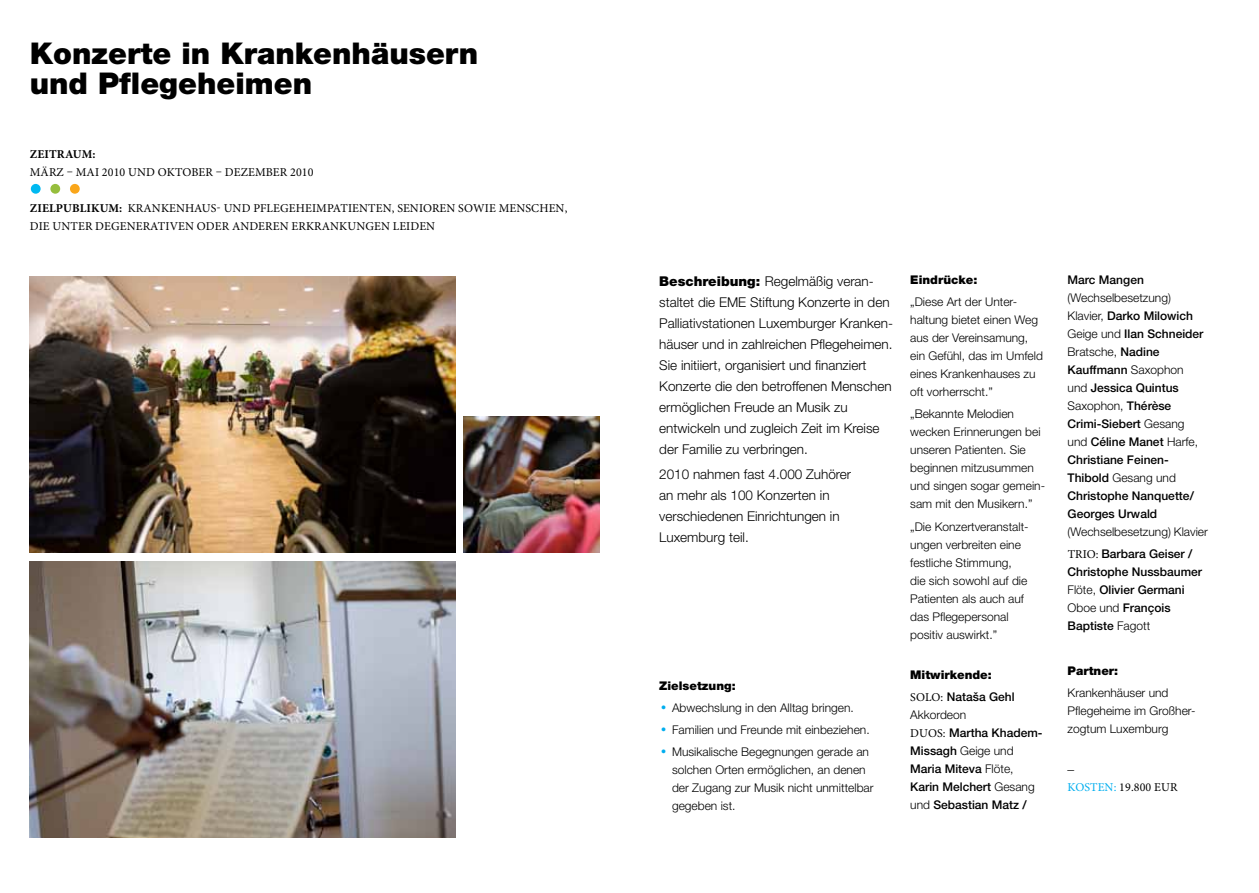
<style>
.page{position:relative;width:1259px;height:893px;background:#fff}
.page>*{position:absolute;margin:0;border:0;box-sizing:border-box;transform-origin:0 0}
.t1{font:900 30px/30px "Helvetica Neue LT Std";color:#000}
.t2{font:300 13.5px/21px "Helvetica Neue LT Std";color:#000}
.t3{font:300 12px/18px "Helvetica Neue LT Std";color:#000}
.t4{font:500 12px/18px "Helvetica Neue LT Std";color:#000}
.t5{font:12px/18px "Minion Pro";letter-spacing:.01em;color:#000}
.t6{font:900 12px/22.2px "Helvetica Neue LT Std";color:#000}
.t7{font:700 12px "Minion Pro";letter-spacing:.01em;color:#000}
.s1{font-weight:700}
.s2{font-weight:900}
.s3{font-family:"Bauhaus 93";font-weight:400;font-size:13.5px;color:#00aeef}
.s4{font-family:"Minion Pro";font-weight:400}
.s5{font-weight:500}
.s6{font-weight:300}
.s7{color:#00aeef}
</style>
<div class="page">
<img style="left:30px;top:276px;width:425px;height:277px">
<img style="left:463px;top:417px;width:137px;height:136px">
<img style="left:30px;top:561px;width:425px;height:277px">
<div style="left:31px;top:184px;width:10px;height:10px;background:#00b9f1;border-radius:50%"></div>
<div style="left:50px;top:184px;width:10px;height:10px;background:#96be3d;border-radius:50%"></div>
<div style="left:70px;top:184px;width:10px;height:10px;background:#faa61a;border-radius:50%"></div>
<h1 class="t1" style="left:30px;top:38px;width:450px">Konzerte in Krankenhäusern und Pflegeheimen</h1>
<p class="t7" style="left:30px;top:147px;width:67px">ZEITRAUM:</p>
<p class="t5" style="left:30px;top:163px;width:285px">MÄRZ – MAI 2010 UND OKTOBER – DEZEMBER 2010</p>
<p class="t5" style="left:30px;top:199px;width:539px"><span class="s1">ZIELPUBLIKUM:</span> KRANKENHAUS- UND PFLEGEHEIMPATIENTEN, SENIOREN SOWIE MENSCHEN,<br>DIE UNTER DEGENERATIVEN ODER ANDEREN ERKRANKUNGEN LEIDEN</p>
<p class="t2" style="left:659px;top:270px;width:235px"><span class="s2">Beschreibung:</span> Regelmäßig veran&shy;staltet die EME Stiftung Konzerte in den Palliativstationen Luxemburger Kranken&shy;häuser und in zahlreichen Pflegeheimen.<br>Sie initiiert, organisiert und finanziert Konzerte die den betroffenen Menschen ermöglichen Freude an Musik zu entwickeln und zugleich Zeit im Kreise der Familie zu verbringen.</p>
<p class="t2" style="left:659px;top:464px;width:193px">2010 nahmen fast 4.000 Zuhörer an mehr als 100 Konzerten in verschiedenen Einrichtungen in<br>Luxemburg teil.</p>
<p class="t6" style="left:659px;top:674px;width:78px">Zielsetzung:</p>
<p class="t3" style="left:659px;top:698px;width:196px"><span class="s3">•</span> Abwechslung in den Alltag bringen.</p>
<p class="t3" style="left:659px;top:720px;width:212px"><span class="s3">•</span> Familien und Freunde mit einbeziehen.</p>
<p class="t3" style="left:672px;top:743px;width:203px;text-indent:-13px"><span class="s3">•</span> Musikalische Begegnungen gerade an solchen Orten ermöglichen, an denen der Zugang zur Musik nicht unmittelbar gegeben ist.</p>
<p class="t6" style="left:910px;top:268px;width:69px">Eindrücke:</p>
<p class="t3" style="left:910px;top:293px;width:134px">„Diese Art der Unter&shy;haltung bietet einen Weg aus der Vereinsamung, ein Gefühl, das im Umfeld eines Krankenhauses zu oft vorherrscht.”</p>
<p class="t3" style="left:910px;top:405px;width:136px">„Bekannte Melodien wecken Erinnerungen bei unseren Patienten. Sie beginnen mitzusummen und singen sogar gemein&shy;sam mit den Musikern.”</p>
<p class="t3" style="left:910px;top:517px;width:120px">„Die Konzertveranstalt&shy;ungen verbreiten eine festliche Stimmung, die sich sowohl auf die<br>Patienten als auch auf das Pflegepersonal positiv auswirkt.”</p>
<p class="t6" style="left:910px;top:663px;width:106px">Mitwirkende:<br><span class="s4">SOLO:</span> <span class="s5">Nataša Gehl</span></p>
<p class="t4" style="left:910px;top:706px;width:134px"><span class="s6">Akkordeon<br></span><span class="s4">DUOS:</span> Martha Khadem-<br>Missagh <span class="s6">Geige und<br></span>Maria Miteva <span class="s6">Flöte,<br></span>Karin Melchert <span class="s6">Gesang und</span> Sebastian Matz /</p>
<p class="t4" style="left:1067px;top:270px;width:78px">Marc Mangen</p>
<p class="t4" style="left:1067px;top:288px;width:137px"><span class="s6">(Wechselbesetzung)<br>Klavier,</span> Darko Milowich<br><span class="s6">Geige und</span> Ilan Schneider<br><span class="s6">Bratsche,</span> Nadine<br>Kauffmann <span class="s6">Saxophon und</span> Jessica Quintus<br><span class="s6">Saxophon,</span> Thérèse<br>Crimi-Siebert <span class="s6">Gesang und</span> Céline Manet <span class="s6">Harfe,<br></span>Christiane Feinen-<br>Thibold <span class="s6">Gesang und<br></span>Christophe Nanquette/<br>Georges Urwald</p>
<p class="t3" style="left:1067px;top:520px;width:142px;line-height:22.2px">(Wechselbesetzung) Klavier<br><span class="s4">TRIO:</span> <span class="s5">Barbara Geiser /</span></p>
<p class="t4" style="left:1067px;top:563px;width:136px">Christophe Nussbaumer<br><span class="s6">Flöte,</span> Olivier Germani<br><span class="s6">Oboe und</span> François<br>Baptiste <span class="s6">Fagott</span></p>
<p class="t6" style="left:1067px;top:659px;width:52px">Partner:</p>
<p class="t3" style="left:1067px;top:683px;width:129px">Krankenhäuser und<br>Pflegeheime im Großher&shy;zogtum Luxemburg</p>
<p class="t2" style="left:1067px;top:753px;width:8px">_</p>
<p class="t5" style="left:1067px;top:778px;width:96px"><span class="s7">KOSTEN:</span> 19.800 EUR</p>
</div>
